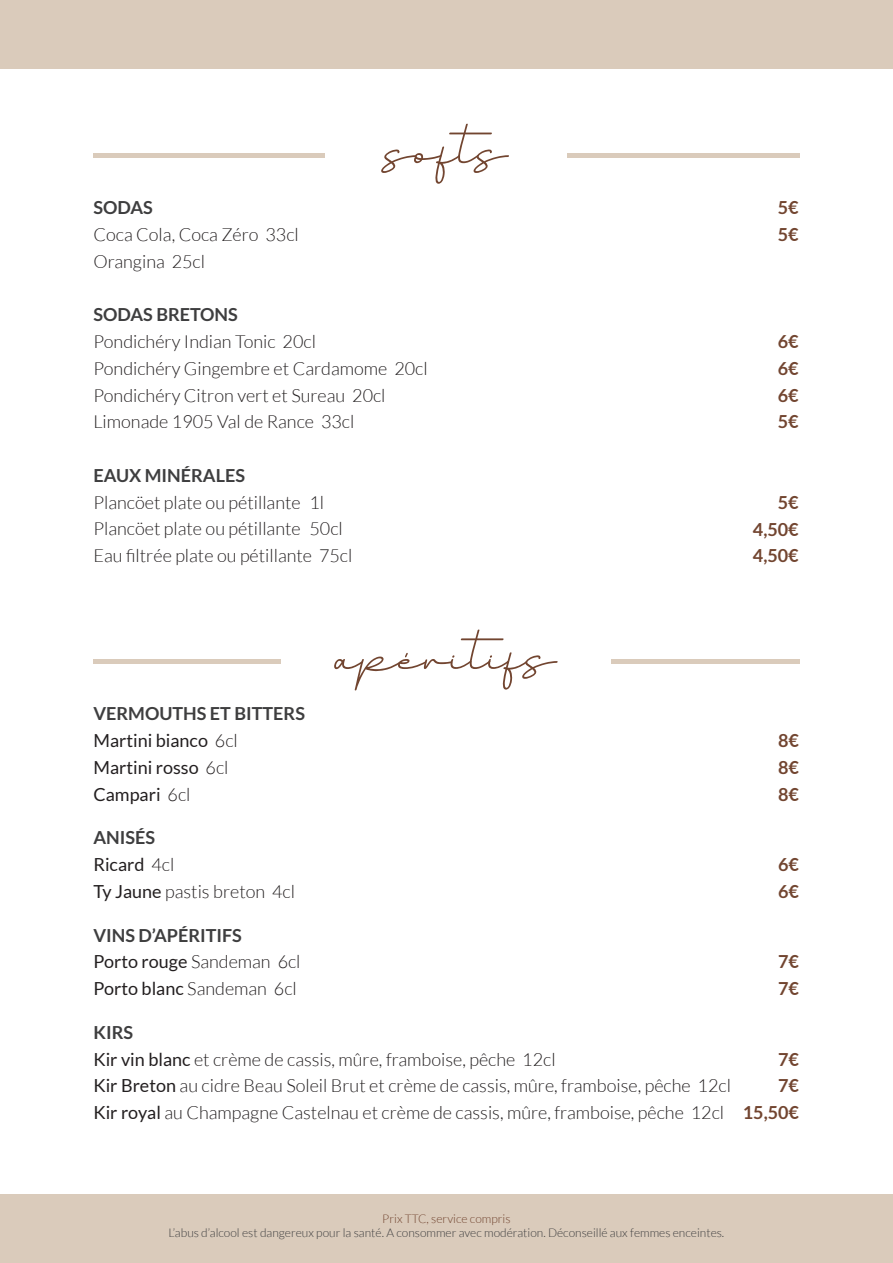
<style>
.page{position:relative;width:893px;height:1263px;background:#fff}
.page>*{position:absolute;margin:0;border:0;box-sizing:border-box;transform-origin:0 0}
.t1{font:105px "Billion Miraclespersonaluse";color:#724530}
.t2{font:300 18px/26.7px "Lato";color:#231f20}
.t3{font:18px/26.7px "Lato";color:#231f20}
.t4{font:700 18px/26.7px "Lato";color:#724530;text-align:justify}
.t5{font:700 18px "Lato";color:#3e3e3f}
.t6{font:300 12px "Lato";color:#3e3e3f}
.t7{font:300 12px "Lato";color:#724530}
.s1{font-weight:700;color:#3e3e3f}
.s2{font-weight:300}
.s3{font-weight:400}
</style>
<div class="page">
<hr style="left:93px;top:660px;width:706px;height:4px;background:#dacbbb">
<div style="left:282px;top:649px;width:329px;height:20px;background:#fff"></div>
<hr style="left:93px;top:154px;width:706px;height:4px;background:#dacbbb">
<div style="left:326px;top:144px;width:241px;height:20px;background:#fff"></div>
<div style="left:0;top:0;width:893px;height:68px;background:#dacbbb"></div>
<div style="left:0;top:1195px;width:893px;height:68px;background:#dacbbb"></div>
<h1 class="t1" style="left:385px;top:106px;width:124px">softs</h1>
<p class="t5" style="left:93px;top:198px;width:61px">SODAS</p>
<p class="t2" style="left:93px;top:221px;width:207px">Coca Cola, Coca Zéro 33cl<br>Orangina 25cl</p>
<p class="t5" style="left:93px;top:305px;width:146px">SODAS BRETONS</p>
<p class="t2" style="left:93px;top:328px;width:336px">Pondichéry Indian Tonic 20cl<br>Pondichéry Gingembre et Cardamome 20cl Pondichéry Citron vert et Sureau 20cl Limonade 1905 Val de Rance 33cl</p>
<p class="t5" style="left:93px;top:465px;width:153px">EAUX MINÉRALES</p>
<p class="t2" style="left:93px;top:489px;width:260px">Plancöet plate ou pétillante 1l<br>Plancöet plate ou pétillante 50cl<br>Eau filtrée plate ou pétillante 75cl</p>
<p class="t4" style="left:778px;top:194px;width:22px">5€<br>5€</p>
<p class="t4" style="left:778px;top:328px;width:22px">6€ 6€ 6€ 5€</p>
<p class="t4" style="left:753px;top:489px;width:47px;text-indent:25px">5€ 4,50€ 4,50€</p>
<h1 class="t1" style="left:335px;top:611px;width:222px">apéritifs</h1>
<p class="t3" style="left:93px;top:700px;width:213px"><span class="s1">VERMOUTHS ET BITTERS<br></span>Martini bianco <span class="s2">6cl<br></span>Martini rosso <span class="s2">6cl<br></span>Campari <span class="s2">6cl</span></p>
<p class="t2" style="left:93px;top:824px;width:203px"><span class="s1">ANISÉS<br></span><span class="s3">Ricard</span> 4cl<br><span class="s3">Ty Jaune</span> pastis breton 4cl</p>
<p class="t2" style="left:93px;top:922px;width:209px"><span class="s1">VINS D’APÉRITIFS<br></span><span class="s3">Porto rouge</span> Sandeman 6cl<br><span class="s3">Porto blanc</span> Sandeman 6cl</p>
<p class="t2" style="left:93px;top:1019px;width:639px"><span class="s1">KIRS<br></span><span class="s3">Kir vin blanc</span> et crème de cassis, mûre, framboise, pêche 12cl<br><span class="s3">Kir Breton</span> au cidre Beau Soleil Brut et crème de cassis, mûre, framboise, pêche 12cl <span class="s3">Kir royal</span> au Champagne Castelnau et crème de cassis, mûre, framboise, pêche 12cl</p>
<p class="t4" style="left:778px;top:727px;width:22px">8€ 8€ 8€</p>
<p class="t4" style="left:778px;top:851px;width:22px">6€<br>6€</p>
<p class="t4" style="left:778px;top:948px;width:22px">7€<br>7€</p>
<p class="t4" style="left:743px;top:1045px;width:58px;text-align:right">7€<br>7€<br>15,50€</p>
<p class="t7" style="left:382px;top:1212px;width:130px">Prix TTC, service compris</p>
<p class="t6" style="left:169px;top:1226px;width:557px">L’abus d’alcool est dangereux pour la santé. A consommer avec modération. Déconseillé aux femmes enceintes.</p>
</div>
